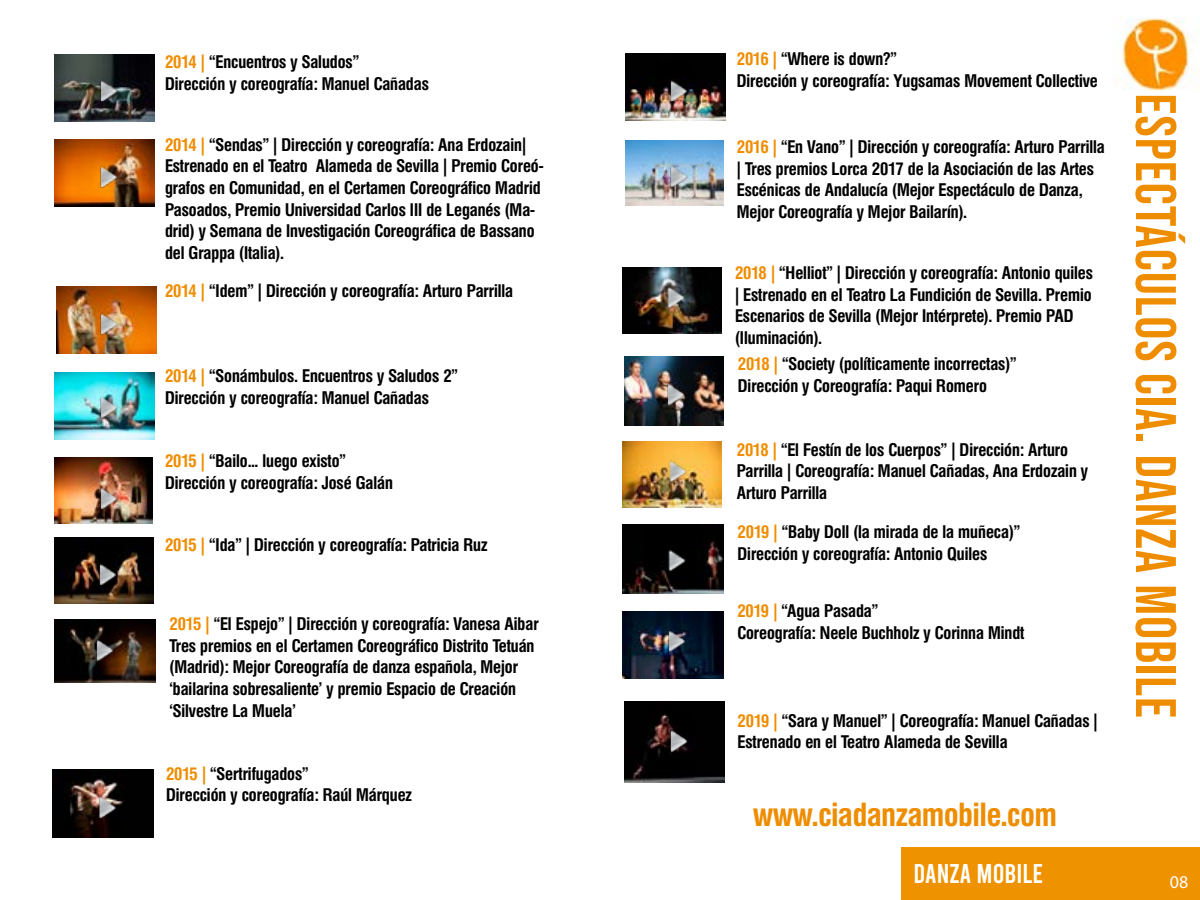
<style>
.page{position:relative;width:1200px;height:900px;background:#fff}
.page>*{position:absolute;margin:0;border:0;box-sizing:border-box;transform-origin:0 0}
.t1{font:57px "Bebas Neue";letter-spacing:.02em;color:#ef8d00}
.t2{font:700 33px "Helvetica Two BQ";color:#ef8d00}
.t3{font:27px "Bebas";color:#fff}
.t4{font:700 18px/21.6px "Helvetica Two BQ";color:#000}
.t5{font:18px "Myriad Pro";color:#fff}
.s1{color:#ef8d00}
</style>
<div class="page">
<div style="left:902px;top:847px;width:298px;height:53px;background:#ef9200"></div>
<img style="left:1118px;top:17px;width:82px;height:74px">
<img style="left:54px;top:457px;width:99px;height:66px">
<img style="left:626px;top:140px;width:97px;height:65px">
<img style="left:658px;top:146px;width:33px;height:54px">
<img style="left:88px;top:468px;width:33px;height:54px">
<img style="left:623px;top:442px;width:99px;height:66px">
<img style="left:624px;top:356px;width:99px;height:69px">
<img style="left:623px;top:268px;width:99px;height:66px">
<img style="left:643px;top:267px;width:58px;height:59px">
<img style="left:54px;top:372px;width:100px;height:67px">
<img style="left:88px;top:377px;width:33px;height:54px">
<img style="left:56px;top:287px;width:101px;height:67px">
<img style="left:54px;top:54px;width:100px;height:67px">
<img style="left:88px;top:60px;width:33px;height:54px">
<img style="left:54px;top:140px;width:100px;height:66px">
<img style="left:88px;top:146px;width:33px;height:54px">
<img style="left:88px;top:293px;width:33px;height:54px">
<img style="left:55px;top:619px;width:100px;height:64px">
<img style="left:84px;top:619px;width:33px;height:51px">
<img style="left:55px;top:538px;width:99px;height:66px">
<img style="left:87px;top:544px;width:33px;height:54px">
<img style="left:625px;top:54px;width:101px;height:67px">
<img style="left:53px;top:770px;width:100px;height:67px">
<img style="left:87px;top:777px;width:33px;height:54px">
<img style="left:623px;top:524px;width:100px;height:69px">
<img style="left:658px;top:60px;width:33px;height:54px">
<img style="left:655px;top:364px;width:33px;height:54px">
<img style="left:645px;top:441px;width:58px;height:59px">
<img style="left:644px;top:529px;width:58px;height:60px">
<img style="left:623px;top:611px;width:100px;height:67px">
<img style="left:656px;top:611px;width:33px;height:58px">
<img style="left:624px;top:702px;width:100px;height:81px">
<img style="left:658px;top:711px;width:33px;height:59px">
<p class="t4" style="left:165px;top:51px;width:265px"><span class="s1">2014 |</span> “Encuentros y Saludos”<br>Dirección y coreografía: Manuel Cañadas</p>
<p class="t4" style="left:165px;top:134px;width:380px"><span class="s1">2014 |</span> “Sendas” | Dirección y coreografía: Ana Erdozain| Estrenado en el Teatro Alameda de Sevilla | Premio Coreó&shy;grafos en Comunidad, en el Certamen Coreográfico Madrid Pasoados, Premio Universidad Carlos III de Leganés (Ma&shy;drid) y Semana de Investigación Coreográfica de Bassano del Grappa (Italia).</p>
<p class="t4" style="left:165px;top:280px;width:350px"><span class="s1">2014 |</span> “Idem” | Dirección y coreografía: Arturo Parrilla</p>
<p class="t4" style="left:165px;top:365px;width:295px"><span class="s1">2014 |</span> “Sonámbulos. Encuentros y Saludos 2”<br>Dirección y coreografía: Manuel Cañadas</p>
<p class="t4" style="left:165px;top:450px;width:229px"><span class="s1">2015 |</span> “Bailo... luego existo”<br>Dirección y coreografía: José Galán</p>
<p class="t4" style="left:165px;top:534px;width:324px"><span class="s1">2015 |</span> “Ida” | Dirección y coreografía: Patricia Ruz</p>
<p class="t4" style="left:170px;top:613px;width:371px"><span class="s1">2015 |</span> “El Espejo” | Dirección y coreografía: Vanesa Aibar Tres premios en el Certamen Coreográfico Distrito Tetuán (Madrid): Mejor Coreografía de danza española, Mejor ‘bailarina sobresaliente’ y premio Espacio de Creación ‘Silvestre La Muela’</p>
<p class="t4" style="left:166px;top:763px;width:247px"><span class="s1">2015 |</span> “Sertrifugados”<br>Dirección y coreografía: Raúl Márquez</p>
<p class="t4" style="left:737px;top:49px;width:362px"><span class="s1">2016 |</span> “Where is down?”<br>Dirección y coreografía: Yugsamas Movement Collective</p>
<p class="t4" style="left:737px;top:136px;width:370px"><span class="s1">2016 |</span> “En Vano” | Dirección y coreografía: Arturo Parrilla | Tres premios Lorca 2017 de la Asociación de las Artes Escénicas de Andalucía (Mejor Espectáculo de Danza, Mejor Coreografía y Mejor Bailarín).</p>
<p class="t4" style="left:735px;top:262px;width:359px"><span class="s1">2018 |</span> “Helliot” | Dirección y coreografía: Antonio quiles | Estrenado en el Teatro La Fundición de Sevilla. Premio Escenarios de Sevilla (Mejor Intérprete). Premio PAD (Iluminación).</p>
<p class="t4" style="left:738px;top:354px;width:280px"><span class="s1">2018 |</span> “Society (políticamente incorrectas)”<br>Dirección y Coreografía: Paqui Romero</p>
<p class="t4" style="left:737px;top:439px;width:353px"><span class="s1">2018 |</span> “El Festín de los Cuerpos” | Dirección: Arturo<br>Parrilla | Coreografía: Manuel Cañadas, Ana Erdozain y<br>Arturo Parrilla</p>
<p class="t4" style="left:738px;top:521px;width:284px"><span class="s1">2019 |</span> “Baby Doll (la mirada de la muñeca)”<br>Dirección y coreografía: Antonio Quiles</p>
<p class="t4" style="left:737px;top:600px;width:289px"><span class="s1">2019 |</span> “Agua Pasada”<br>Coreografía: Neele Buchholz y Corinna Mindt</p>
<p class="t4" style="left:738px;top:710px;width:362px"><span class="s1">2019 |</span> “Sara y Manuel” | Coreografía: Manuel Cañadas |<br>Estrenado en el Teatro Alameda de Sevilla</p>
<h2 class="t2" style="left:753px;top:795px;width:305px">www.ciadanzamobile.com</h2>
<h3 class="t3" style="left:914px;top:860px;width:131px">DANZA MOBILE</h3>
<h1 class="t1" style="left:1188px;top:94px;width:626px;rotate:90deg">ESPECTÁCULOS CIA. DANZA MOBILE</h1>
<p class="t5" style="left:1170px;top:870px;width:20px">08</p>
</div>
